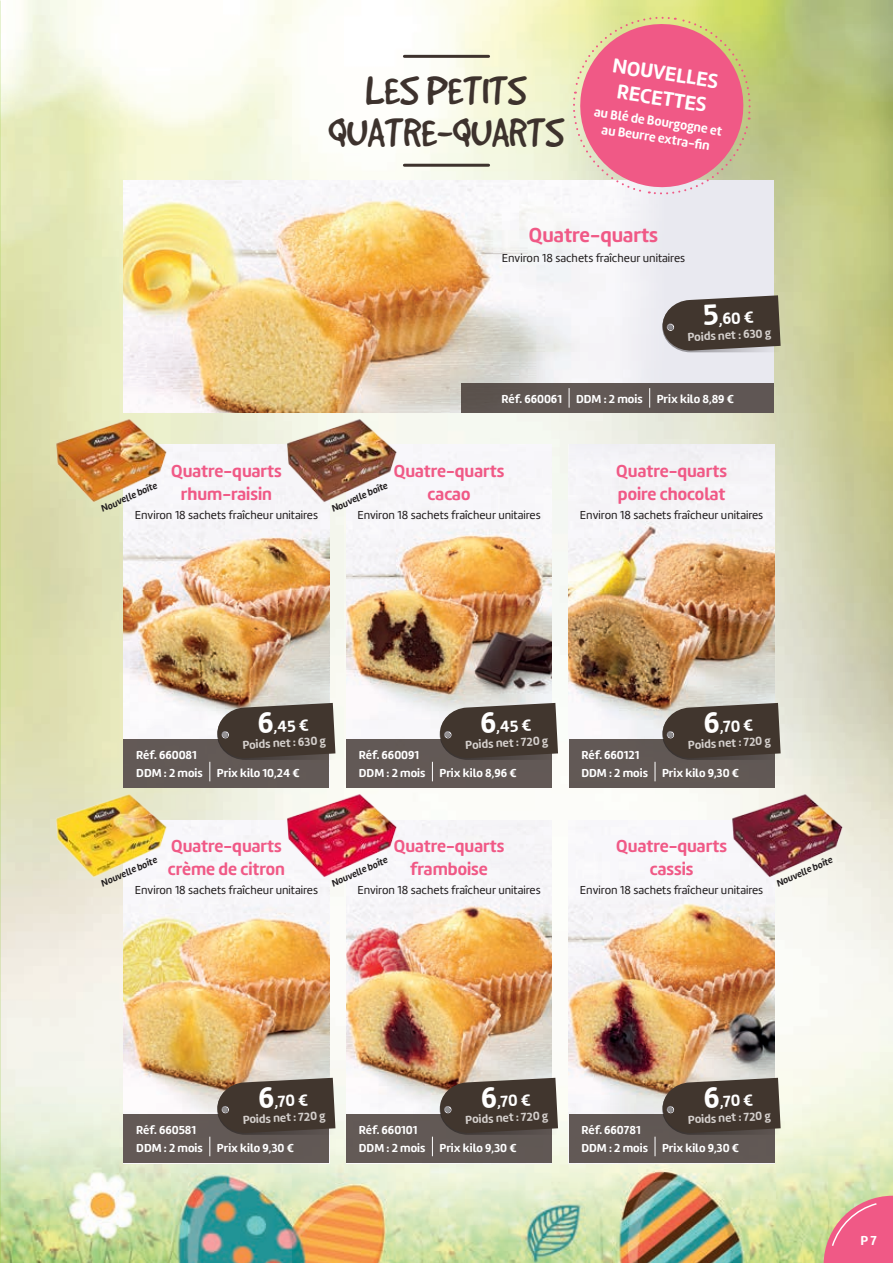
<style>
.page{position:relative;width:893px;height:1263px;background:#fff}
.page>*{position:absolute;margin:0;border:0;box-sizing:border-box;transform-origin:0 0}
.t1{font:45px "Good Dog";color:#3d322d;scale:.96 1}
.t2{font:700 21px "Amelia Rounded";color:#fff;scale:.96 1}
.t3{font:700 21px "Amelia Rounded";color:#f05986;scale:.96 1}
.t4{font:700 18px "Amelia Rounded";color:#f05986;scale:.96 1}
.t5{font:700 16.5px "Amelia Rounded";color:#fff}
.t6{font:700 13.5px "Amelia Rounded";color:#fff;scale:.96 1}
.t7{font:700 13.5px "Amelia Rounded";color:#fff}
.t8{font:12px "Amelia Rounded Regular";color:#231f20}
.t9{font:700 12px "Amelia Rounded";color:#fff}
.t10{font:700 12px "Amelia Rounded";color:#d4cfcc}
.t11{font:700 9.75px "Amelia Rounded";color:#231f20;scale:.96 1}
.s1{font-size:30px}
</style>
<div class="page">
<img style="left:1px;top:0;width:892px;height:1263px">
<svg style="left:0;top:0;width:1px;height:1263px"></svg>
<img style="left:124px;top:445px;width:205px;height:294px">
<img style="left:346px;top:445px;width:206px;height:294px">
<img style="left:569px;top:445px;width:205px;height:294px">
<div style="left:124px;top:739px;width:205px;height:49px;background:#625956"></div>
<div style="left:346px;top:739px;width:206px;height:49px;background:#625956"></div>
<div style="left:569px;top:739px;width:205px;height:49px;background:#625955"></div>
<svg style="left:209px;top:762px;width:1px;height:19px"></svg>
<svg style="left:432px;top:762px;width:1px;height:19px"></svg>
<svg style="left:655px;top:762px;width:1px;height:19px"></svg>
<svg style="left:217px;top:703px;width:118px;height:57px;background:#4f453e"></svg>
<svg style="left:439px;top:703px;width:119px;height:57px;background:#524942"></svg>
<svg style="left:662px;top:703px;width:119px;height:57px;background:#51463f"></svg>
<img style="left:124px;top:820px;width:205px;height:294px">
<img style="left:346px;top:820px;width:206px;height:294px">
<img style="left:569px;top:820px;width:205px;height:294px">
<div style="left:124px;top:1114px;width:205px;height:49px;background:#635956"></div>
<div style="left:346px;top:1114px;width:206px;height:49px;background:#625956"></div>
<div style="left:569px;top:1114px;width:205px;height:49px;background:#625955"></div>
<svg style="left:209px;top:1137px;width:1px;height:19px"></svg>
<svg style="left:432px;top:1137px;width:1px;height:19px"></svg>
<svg style="left:655px;top:1137px;width:1px;height:19px"></svg>
<svg style="left:217px;top:1078px;width:118px;height:57px;background:#4e4239"></svg>
<svg style="left:439px;top:1078px;width:119px;height:57px;background:#4e433a"></svg>
<svg style="left:662px;top:1078px;width:119px;height:57px;background:#50443b"></svg>
<div style="left:124px;top:180px;width:650px;height:232px;background:#e9e9f0"></div>
<img style="left:124px;top:180px;width:514px;height:232px">
<div style="left:462px;top:383px;width:312px;height:29px;background:#5f5654"></div>
<svg style="left:569px;top:388px;width:1px;height:20px"></svg>
<svg style="left:649px;top:388px;width:1px;height:20px"></svg>
<svg style="left:662px;top:295px;width:119px;height:57px;background:#5c534c"></svg>
<hr style="left:404px;top:164px;width:85px;height:3px;background:#3d322d">
<hr style="left:404px;top:55px;width:85px;height:3px;background:#3d322d">
<img style="left:43px;top:406px;width:131px;height:106px">
<img style="left:43px;top:781px;width:131px;height:105px">
<img style="left:273px;top:406px;width:131px;height:106px">
<img style="left:273px;top:781px;width:131px;height:105px">
<img style="left:718px;top:781px;width:131px;height:105px">
<svg style="left:571px;top:14px;width:182px;height:183px;background:#e88a94"></svg>
<svg style="left:824px;top:1196px;width:69px;height:67px;background:#e9798d"></svg>
<p class="t1" style="left:366px;top:67px;width:169px">LES PETITS</p>
<p class="t1" style="left:328px;top:109px;width:248px">QUATRE-QUARTS</p>
<p class="t2" style="left:615px;top:52px;width:112px;rotate:9deg">NOUVELLES</p>
<p class="t2" style="left:619px;top:78px;width:95px;rotate:9deg">RECETTES</p>
<p class="t6" style="left:596px;top:103px;width:136px;rotate:9deg">au Blé de Bourgogne et</p>
<p class="t6" style="left:603px;top:120px;width:115px;rotate:9deg">au Beurre extra-fi n</p>
<p class="t3" style="left:529px;top:222px;width:136px">Quatre-quarts</p>
<p class="t8" style="left:502px;top:250px;width:185px">Environ 18 sachets fraîcheur unitaires</p>
<p class="t5" style="left:703px;top:309px;width:52px;rotate:-3deg"><span class="s1">5</span>,60 €</p>
<p class="t10" style="left:687px;top:330px;width:85px;rotate:-3deg">Poids net : 630 g</p>
<p class="t9" style="left:502px;top:391px;width:234px">Réf. 660061 DDM : 2 mois Prix kilo 8,89 €</p>
<p class="t4" style="left:171px;top:460px;width:117px">Quatre-quarts</p>
<p class="t4" style="left:181px;top:482px;width:96px">rhum-raisin</p>
<p class="t8" style="left:135px;top:508px;width:185px">Environ 18 sachets fraîcheur unitaires</p>
<p class="t11" style="left:99px;top:504px;width:65px;rotate:-24deg">Nouvelle boîte</p>
<p class="t4" style="left:394px;top:460px;width:117px">Quatre-quarts</p>
<p class="t4" style="left:428px;top:482px;width:46px">cacao</p>
<p class="t8" style="left:357px;top:508px;width:185px">Environ 18 sachets fraîcheur unitaires</p>
<p class="t11" style="left:329px;top:504px;width:65px;rotate:-24deg">Nouvelle boîte</p>
<p class="t4" style="left:616px;top:460px;width:117px">Quatre-quarts</p>
<p class="t4" style="left:618px;top:482px;width:113px">poire chocolat</p>
<p class="t8" style="left:580px;top:508px;width:185px">Environ 18 sachets fraîcheur unitaires</p>
<p class="t5" style="left:257px;top:717px;width:53px;rotate:-3deg"><span class="s1">6</span>,45 €</p>
<p class="t10" style="left:242px;top:737px;width:85px;rotate:-3deg">Poids net : 630 g</p>
<p class="t9" style="left:136px;top:747px;width:62px">Réf. 660081</p>
<p class="t9" style="left:136px;top:765px;width:165px">DDM : 2 mois Prix kilo 10,24 €</p>
<p class="t5" style="left:480px;top:717px;width:53px;rotate:-3deg"><span class="s1">6</span>,45 €</p>
<p class="t10" style="left:465px;top:737px;width:84px;rotate:-3deg">Poids net : 720 g</p>
<p class="t9" style="left:359px;top:747px;width:62px">Réf. 660091</p>
<p class="t9" style="left:359px;top:765px;width:159px">DDM : 2 mois Prix kilo 8,96 €</p>
<p class="t5" style="left:703px;top:717px;width:51px;rotate:-3deg"><span class="s1">6</span>,70 €</p>
<p class="t10" style="left:688px;top:737px;width:84px;rotate:-3deg">Poids net : 720 g</p>
<p class="t9" style="left:581px;top:747px;width:59px">Réf. 660121</p>
<p class="t9" style="left:581px;top:765px;width:159px">DDM : 2 mois Prix kilo 9,30 €</p>
<p class="t4" style="left:171px;top:834px;width:117px">Quatre-quarts</p>
<p class="t4" style="left:168px;top:857px;width:124px">crème de citron</p>
<p class="t8" style="left:135px;top:883px;width:185px">Environ 18 sachets fraîcheur unitaires</p>
<p class="t11" style="left:99px;top:878px;width:65px;rotate:-24deg">Nouvelle boîte</p>
<p class="t4" style="left:394px;top:834px;width:117px">Quatre-quarts</p>
<p class="t4" style="left:410px;top:857px;width:82px">framboise</p>
<p class="t8" style="left:357px;top:883px;width:185px">Environ 18 sachets fraîcheur unitaires</p>
<p class="t4" style="left:616px;top:834px;width:117px">Quatre-quarts</p>
<p class="t4" style="left:650px;top:857px;width:47px">cassis</p>
<p class="t8" style="left:580px;top:883px;width:185px">Environ 18 sachets fraîcheur unitaires</p>
<p class="t11" style="left:329px;top:878px;width:65px;rotate:-24deg">Nouvelle boîte</p>
<p class="t11" style="left:774px;top:878px;width:65px;rotate:-24deg">Nouvelle boîte</p>
<p class="t5" style="left:258px;top:1092px;width:51px;rotate:-3deg"><span class="s1">6</span>,70 €</p>
<p class="t10" style="left:242px;top:1112px;width:84px;rotate:-3deg">Poids net : 720 g</p>
<p class="t9" style="left:136px;top:1122px;width:61px">Réf. 660581</p>
<p class="t9" style="left:136px;top:1140px;width:159px">DDM : 2 mois Prix kilo 9,30 €</p>
<p class="t5" style="left:481px;top:1092px;width:51px;rotate:-3deg"><span class="s1">6</span>,70 €</p>
<p class="t10" style="left:465px;top:1112px;width:84px;rotate:-3deg">Poids net : 720 g</p>
<p class="t9" style="left:359px;top:1122px;width:60px">Réf. 660101</p>
<p class="t9" style="left:359px;top:1140px;width:159px">DDM : 2 mois Prix kilo 9,30 €</p>
<p class="t5" style="left:703px;top:1092px;width:51px;rotate:-3deg"><span class="s1">6</span>,70 €</p>
<p class="t10" style="left:688px;top:1112px;width:84px;rotate:-3deg">Poids net : 720 g</p>
<p class="t9" style="left:581px;top:1122px;width:61px">Réf. 660781</p>
<p class="t9" style="left:581px;top:1140px;width:159px">DDM : 2 mois Prix kilo 9,30 €</p>
<p class="t7" style="left:860px;top:1231px;width:18px">P 7</p>
</div>
